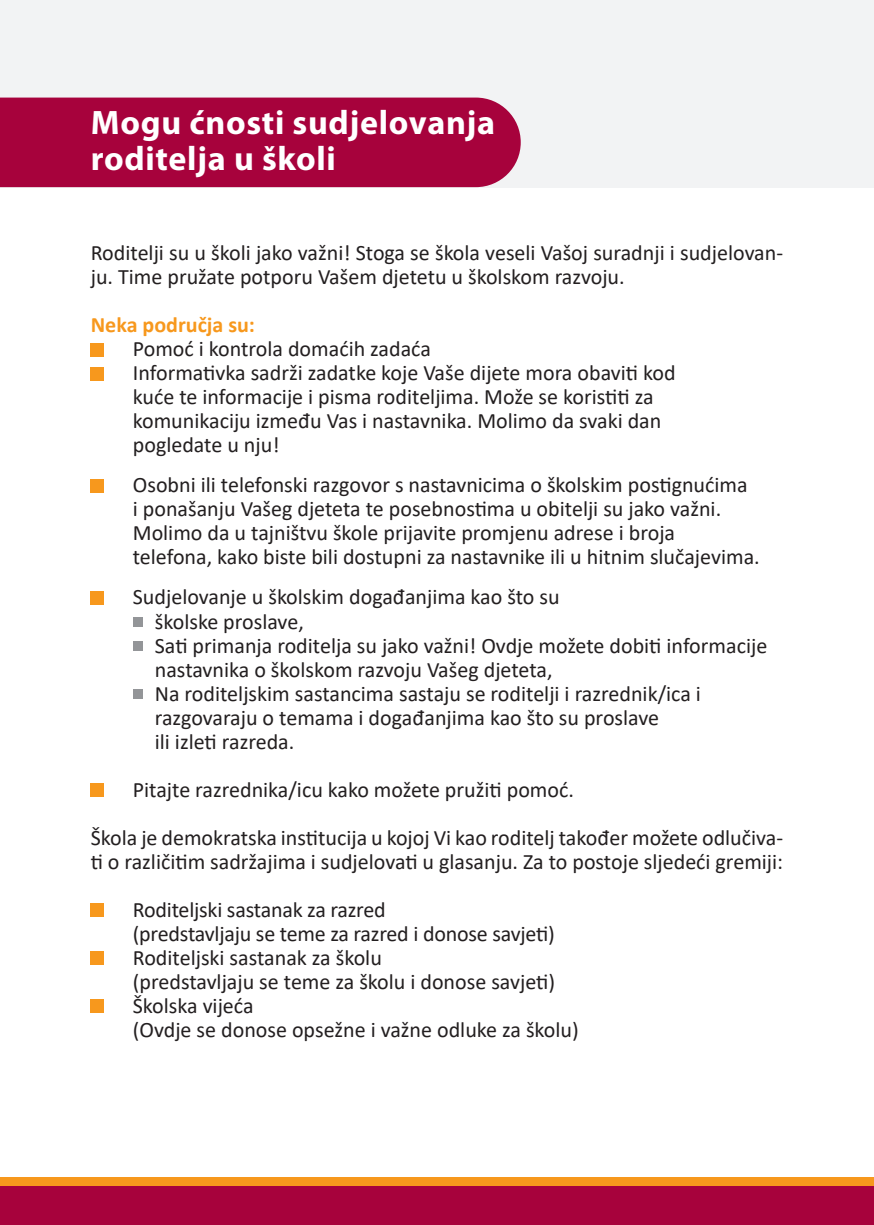
<style>
.page{position:relative;width:874px;height:1225px;background:#fff}
.page>*{position:absolute;margin:0;border:0;box-sizing:border-box;transform-origin:0 0}
.t1{font:700 34px "Myriad Pro";letter-spacing:.02em;color:#fff}
.t2{font:22px/24px "Calibri";color:#231f20}
.t3{font:700 22px "Calibri";color:#f7981d}
</style>
<div class="page">
<div style="left:91px;top:343px;width:13px;height:13px;background:#f7981d"></div>
<div style="left:91px;top:367px;width:13px;height:13px;background:#f7981d"></div>
<div style="left:91px;top:479px;width:13px;height:13px;background:#f7981d"></div>
<div style="left:91px;top:591px;width:13px;height:13px;background:#f7981d"></div>
<div style="left:133px;top:617px;width:9px;height:10px;background:#939598"></div>
<div style="left:133px;top:641px;width:9px;height:10px;background:#939598"></div>
<div style="left:133px;top:689px;width:9px;height:10px;background:#939598"></div>
<div style="left:91px;top:783px;width:13px;height:13px;background:#f7981d"></div>
<div style="left:91px;top:903px;width:13px;height:13px;background:#f7981d"></div>
<div style="left:91px;top:951px;width:13px;height:13px;background:#f7981d"></div>
<div style="left:91px;top:999px;width:13px;height:13px;background:#f7981d"></div>
<div style="left:0;top:0;width:873px;height:187px;background:#f2f3f4"></div>
<div style="left:0;top:98px;width:520px;height:89px;background:#a7023c"></div>
<div style="left:0;top:1186px;width:873px;height:39px;background:#a7023c"></div>
<div style="left:0;top:1177px;width:873px;height:9px;background:#f7981d"></div>
<p class="t1" style="left:91px;top:100px;width:405px">Mogu ćnosti sudjelovanja</p>
<p class="t1" style="left:91px;top:136px;width:246px">roditelja u školi</p>
<p class="t2" style="left:91px;top:240px;width:693px">Roditelji su u školi jako važni! Stoga se škola veseli Vašoj suradnji i sudjelovan&shy;ju. Time pružate potporu Vašem djetetu u školskom razvoju.</p>
<p class="t3" style="left:91px;top:309px;width:166px">Neka područja su:</p>
<p class="t2" style="left:133px;top:336px;width:299px">Pomoć i kontrola domaćih zadaća</p>
<p class="t2" style="left:133px;top:360px;width:544px">Informativka sadrži zadatke koje Vaše dijete mora obaviti kod</p>
<p class="t2" style="left:133px;top:384px;width:522px">kuće te informacije i pisma roditeljima. Može se koristiti za</p>
<p class="t2" style="left:133px;top:408px;width:530px">komunikaciju između Vas i nastavnika. Molimo da svaki dan</p>
<p class="t2" style="left:133px;top:432px;width:148px">pogledate u nju!</p>
<p class="t2" style="left:133px;top:472px;width:616px">Osobni ili telefonski razgovor s nastavnicima o školskim postignućima</p>
<p class="t2" style="left:133px;top:496px;width:589px">i ponašanju Vašeg djeteta te posebnostima u obitelji su jako važni.</p>
<p class="t2" style="left:133px;top:520px;width:543px">Molimo da u tajništvu škole prijavite promjenu adrese i broja</p>
<p class="t2" style="left:133px;top:544px;width:628px">telefona, kako biste bili dostupni za nastavnike ili u hitnim slučajevima.</p>
<p class="t2" style="left:133px;top:584px;width:428px">Sudjelovanje u školskim događanjima kao što su</p>
<p class="t2" style="left:155px;top:608px;width:150px">školske proslave,</p>
<p class="t2" style="left:155px;top:632px;width:613px">Sati primanja roditelja su jako važni! Ovdje možete dobiti informacije nastavnika o školskom razvoju Vašeg djeteta,</p>
<p class="t2" style="left:155px;top:680px;width:547px">Na roditeljskim sastancima sastaju se roditelji i razrednik/ica i</p>
<p class="t2" style="left:155px;top:704px;width:505px">razgovaraju o temama i događanjima kao što su proslave</p>
<p class="t2" style="left:155px;top:728px;width:141px">ili izleti razreda.</p>
<p class="t2" style="left:133px;top:776px;width:442px">Pitajte razrednika/icu kako možete pružiti pomoć.</p>
<p class="t2" style="left:91px;top:824px;width:693px">Škola je demokratska institucija u kojoj Vi kao roditelj također možete odlučiva&shy;ti o različitim sadržajima i sudjelovati u glasanju. Za to postoje sljedeći gremiji:</p>
<p class="t2" style="left:133px;top:896px;width:254px">Roditeljski sastanak za razred</p>
<p class="t2" style="left:133px;top:920px;width:423px">(predstavljaju se teme za razred i donose savjeti)</p>
<p class="t2" style="left:133px;top:944px;width:250px">Roditeljski sastanak za školu</p>
<p class="t2" style="left:133px;top:968px;width:423px">(predstavljaju se teme za školu i donose savjeti)</p>
<p class="t2" style="left:133px;top:992px;width:122px">Školska vijeća</p>
<p class="t2" style="left:133px;top:1016px;width:447px">(Ovdje se donose opsežne i važne odluke za školu)</p>
</div>
